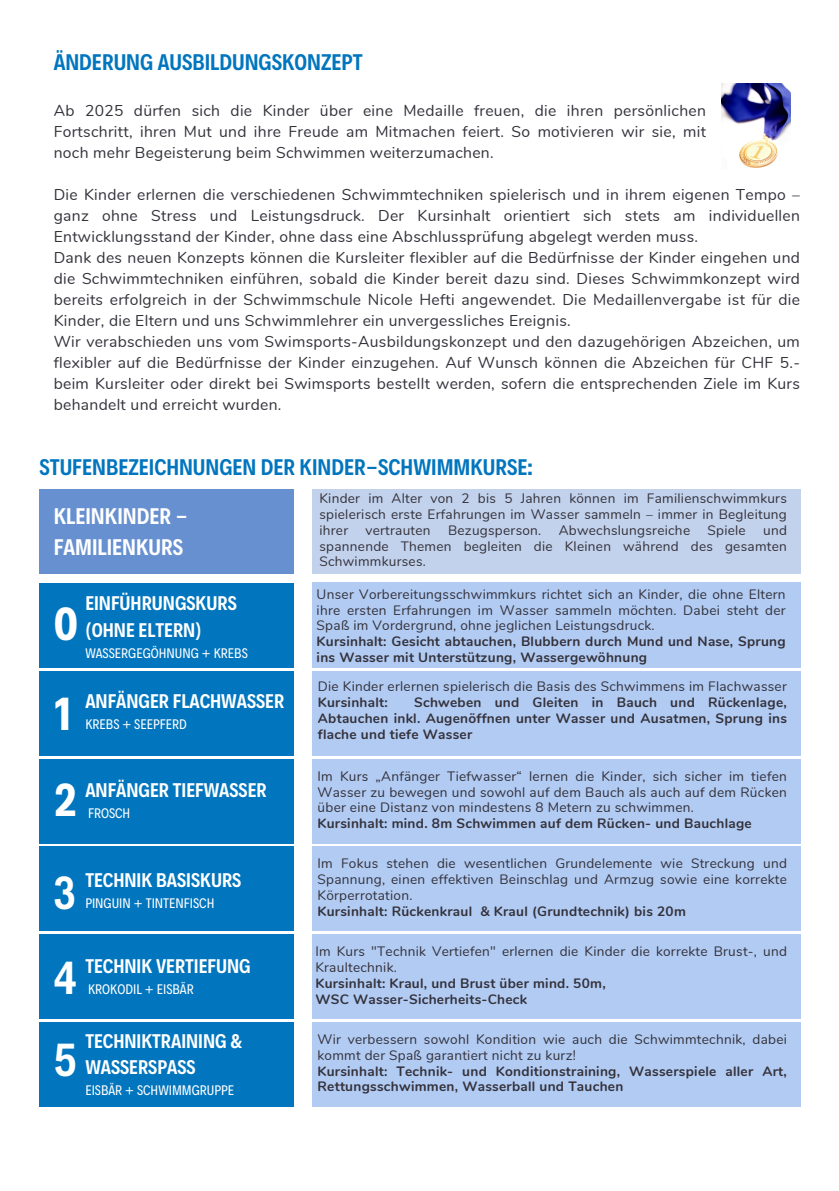
<style>
.page{position:relative;width:839px;height:1191px;background:#fff}
.page>*{position:absolute;margin:0;border:0;box-sizing:border-box;transform-origin:0 0}
.t1{font:700 46.8px "Decalotype";color:#fff}
.t2{font:600 46.8px "Decalotype";color:#fff}
.t3{font:600 22.8px "Decalotype";color:#0175be}
.t4{font:600 22.8px/31.6px "Decalotype";color:#fff}
.t5{font:600 20px/26.8px "Decalotype";color:#fff}
.t6{font:15.6px/21px "Nunito";letter-spacing:.02em;color:#34313a;text-align:justify}
.t7{font:14px "Decalotype";color:#fff}
.t8{font:13.6px/15.8px "Nunito";letter-spacing:.02em;color:#34313a;text-align:justify}
.t9{font:700 13.6px/15.8px "Nunito";letter-spacing:.02em;color:#34313a}
</style>
<div class="page">
<img style="left:721px;top:84px;width:69px;height:84px">
<div style="left:312px;top:489px;width:488px;height:85px;background:#c2d2ec"></div>
<div style="left:39px;top:489px;width:255px;height:85px;background:#6790d0"></div>
<div style="left:39px;top:583px;width:255px;height:85px;background:#0175be"></div>
<div style="left:39px;top:671px;width:255px;height:85px;background:#0175be"></div>
<div style="left:312px;top:583px;width:488px;height:85px;background:#b1cbf3"></div>
<div style="left:312px;top:671px;width:488px;height:85px;background:#b1cbf3"></div>
<div style="left:312px;top:759px;width:488px;height:84px;background:#b1cbf3"></div>
<div style="left:39px;top:759px;width:255px;height:84px;background:#0175be"></div>
<div style="left:39px;top:846px;width:255px;height:85px;background:#0175be"></div>
<div style="left:39px;top:934px;width:255px;height:85px;background:#0175be"></div>
<div style="left:39px;top:1022px;width:255px;height:85px;background:#0175be"></div>
<div style="left:312px;top:846px;width:488px;height:85px;background:#b1cbf3"></div>
<div style="left:312px;top:934px;width:488px;height:85px;background:#b1cbf3"></div>
<div style="left:312px;top:1022px;width:488px;height:85px;background:#b1cbf3"></div>
<h3 class="t3" style="left:54px;top:47px;width:310px">ÄNDERUNG AUSBILDUNGSKONZEPT</h3>
<p class="t6" style="left:54px;top:100px;width:653px">Ab 2025 dürfen sich die Kinder über eine Medaille freuen, die ihren persönlichen Fortschritt, ihren Mut und ihre Freude am Mitmachen feiert. So motivieren wir sie, mit noch mehr Begeisterung beim Schwimmen weiterzumachen.</p>
<p class="t6" style="left:54px;top:184px;width:747px;text-align:left">Die Kinder erlernen die verschiedenen Schwimmtechniken spielerisch und in ihrem eigenen Tempo – ganz ohne Stress und Leistungsdruck. Der Kursinhalt orientiert sich stets am individuellen Entwicklungsstand der Kinder, ohne dass eine Abschlussprüfung abgelegt werden muss.<br>Dank des neuen Konzepts können die Kursleiter flexibler auf die Bedürfnisse der Kinder eingehen und die Schwimmtechniken einführen, sobald die Kinder bereit dazu sind. Dieses Schwimmkonzept wird bereits erfolgreich in der Schwimmschule Nicole Hefti angewendet. Die Medaillenvergabe ist für die Kinder, die Eltern und uns Schwimmlehrer ein unvergessliches Ereignis.<br>Wir verabschieden uns vom Swimsports-Ausbildungskonzept und den dazugehörigen Abzeichen, um flexibler auf die Bedürfnisse der Kinder einzugehen. Auf Wunsch können die Abzeichen für CHF 5.- beim Kursleiter oder direkt bei Swimsports bestellt werden, sofern die entsprechenden Ziele im Kurs behandelt und erreicht wurden.</p>
<p class="t3" style="left:39px;top:452px;width:494px">STUFENBEZEICHNUNGEN DER KINDER-SCHWIMMKURSE:</p>
<h3 class="t8" style="left:319px;top:491px;width:469px">Kinder im Alter von 2 bis 5 Jahren können im Familienschwimmkurs spielerisch erste Erfahrungen im Wasser sammeln – immer in Begleitung ihrer</h3>
<h1 class="t4" style="left:54px;top:499px;width:136px">KLEINKINDER -<br>FAMILIENKURS</h1>
<h3 class="t8" style="left:365px;top:522px;width:67px">vertrauten</h3>
<h3 class="t8" style="left:448px;top:522px;width:95px">Bezugsperson.</h3>
<h3 class="t8" style="left:558px;top:522px;width:133px">Abwechslungsreiche</h3>
<h3 class="t8" style="left:707px;top:522px;width:40px">Spiele</h3>
<h3 class="t8" style="left:319px;top:522px;width:469px;text-indent:443px">und spannende Themen begleiten die Kleinen während des gesamten Schwimmkurses.</h3>
<p class="t1" style="left:54px;top:592px;width:26px">0</p>
<p class="t1" style="left:54px;top:683px;width:20px">1</p>
<p class="t5" style="left:85px;top:589px;width:153px">EINFÜHRUNGSKURS (OHNE ELTERN)</p>
<p class="t7" style="left:85px;top:644px;width:164px">WASSERGEGÖHNUNG + KREBS</p>
<h4 class="t5" style="left:85px;top:687px;width:200px">ANFÄNGER FLACHWASSER</h4>
<h4 class="t7" style="left:85px;top:715px;width:103px">KREBS + SEEPFERD</h4>
<p class="t1" style="left:54px;top:768px;width:24px">2</p>
<p class="t5" style="left:85px;top:775px;width:183px">ANFÄNGER TIEFWASSER</p>
<p class="t7" style="left:88px;top:804px;width:44px">FROSCH</p>
<p class="t2" style="left:54px;top:861px;width:23px">3</p>
<h2 class="t5" style="left:85px;top:865px;width:157px">TECHNIK BASISKURS</h2>
<h2 class="t7" style="left:85px;top:894px;width:130px">PINGUIN + TINTENFISCH</h2>
<p class="t2" style="left:54px;top:947px;width:25px">4</p>
<p class="t2" style="left:54px;top:1028px;width:25px">5</p>
<p class="t5" style="left:85px;top:951px;width:167px">TECHNIK VERTIEFUNG</p>
<p class="t7" style="left:88px;top:980px;width:107px">KROKODIL + EISBÄR</p>
<p class="t5" style="left:85px;top:1026px;width:158px">TECHNIKTRAINING &amp;<br>WASSERSPASS</p>
<p class="t7" style="left:85px;top:1081px;width:150px">EISBÄR + SCHWIMMGRUPPE</p>
<h1 class="t8" style="left:316px;top:586px;width:470px">Unser Vorbereitungsschwimmkurs richtet sich an Kinder, die ohne Eltern ihre ersten Erfahrungen im Wasser sammeln möchten. Dabei steht der Spaß im Vordergrund, ohne jeglichen Leistungsdruck.</h1>
<p class="t9" style="left:316px;top:634px;width:470px">Kursinhalt: Gesicht abtauchen, Blubbern durch Mund und Nase, Sprung ins Wasser mit Unterstützung, Wassergewöhnung</p>
<h2 class="t8" style="left:318px;top:679px;width:470px">Die Kinder erlernen spielerisch die Basis des Schwimmens im Flachwasser</h2>
<p class="t9" style="left:318px;top:695px;width:71px">Kursinhalt:</p>
<p class="t9" style="left:318px;top:695px;width:470px;text-align:justify;text-indent:96px">Schweben und Gleiten in Bauch und Rückenlage, Abtauchen inkl. Augenöffnen unter Wasser und Ausatmen, Sprung ins flache und tiefe Wasser</p>
<h4 class="t8" style="left:317px;top:768px;width:471px">Im Kurs „Anfänger Tiefwasser“ lernen die Kinder, sich sicher im tiefen Wasser zu bewegen und sowohl auf dem Bauch als auch auf dem Rücken über eine Distanz von mindestens 8 Metern zu schwimmen.</h4>
<p class="t9" style="left:317px;top:816px;width:435px">Kursinhalt: mind. 8m Schwimmen auf dem Rücken- und Bauchlage</p>
<h2 class="t8" style="left:317px;top:856px;width:471px">Im Fokus stehen die wesentlichen Grundelemente wie Streckung und Spannung, einen effektiven Beinschlag und Armzug sowie eine korrekte Körperrotation.</h2>
<p class="t9" style="left:317px;top:904px;width:370px">Kursinhalt: Rückenkraul &amp; Kraul (Grundtechnik) bis 20m</p>
<p class="t8" style="left:315px;top:944px;width:473px">Im Kurs "Technik Vertiefen" erlernen die Kinder die korrekte Brust-, und<br>Kraultechnik.</p>
<p class="t9" style="left:315px;top:976px;width:292px">Kursinhalt: Kraul, und Brust über mind. 50m,</p>
<p class="t9" style="left:315px;top:991px;width:213px">WSC Wasser-Sicherheits-Check</p>
<p class="t8" style="left:317px;top:1031px;width:471px">Wir verbessern sowohl Kondition wie auch die Schwimmtechnik, dabei kommt der Spaß garantiert nicht zu kurz!</p>
<p class="t9" style="left:317px;top:1063px;width:471px">Kursinhalt: Technik- und Konditionstraining, Wasserspiele aller Art,<br>Rettungsschwimmen, Wasserball und Tauchen</p>
</div>
